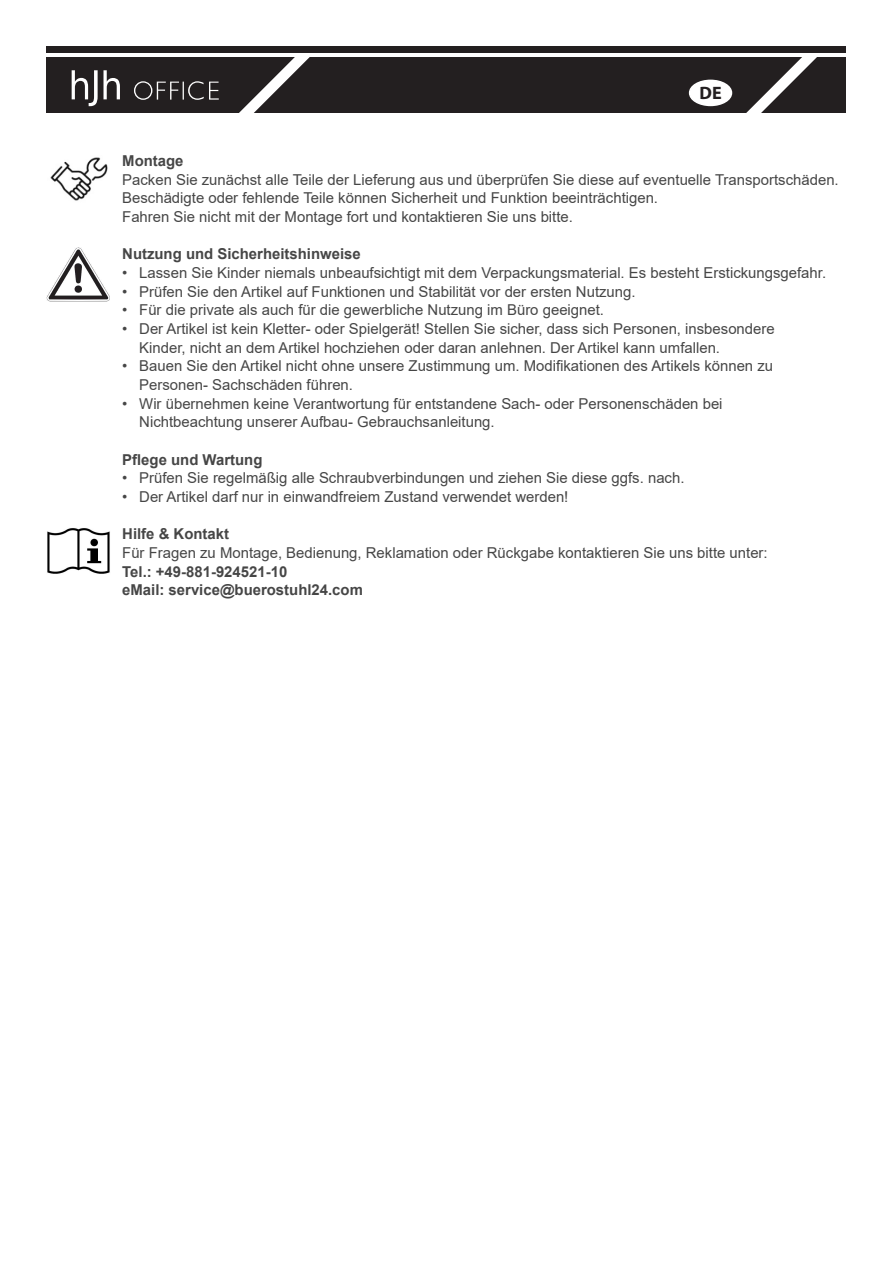
<style>
.page{position:relative;width:893px;height:1263px;background:#fff}
.page>*{position:absolute;margin:0;border:0;box-sizing:border-box;transform-origin:0 0}
.t1{font:700 18px "Myriad Pro";color:#231f20}
.Überschrift_2{font:15px "Arial";color:#464646}
.Überschrift_2-2{font:700 15px "Arial";color:#464646}
</style>
<div class="page">
<div style="left:47px;top:57px;width:799px;height:55px;background:#231f20"></div>
<svg style="left:72px;top:70px;width:48px;height:36px"></svg>
<svg style="left:134px;top:81px;width:85px;height:19px"></svg>
<div style="left:690px;top:80px;width:41px;height:25px;background:#fff;border-radius:50%"></div>
<div style="left:689px;top:80px;width:43px;height:26px;border:2px solid #fff;border-radius:50%"></div>
<svg style="left:226px;top:46px;width:96px;height:67px"></svg>
<svg style="left:733px;top:46px;width:96px;height:67px"></svg>
<div style="left:47px;top:47px;width:799px;height:6px;background:#231f20"></div>
<img style="left:47px;top:248px;width:63px;height:54px">
<img style="left:47px;top:528px;width:63px;height:46px">
<img style="left:50px;top:157px;width:58px;height:44px">
<p class="t1" style="left:699px;top:81px;width:24px">DE</p>
<p class="Überschrift_2-2" style="left:122px;top:150px;width:63px">Montage</p>
<p class="Überschrift_2" style="left:122px;top:169px;width:718px">Packen Sie zunächst alle Teile der Lieferung aus und überprüfen Sie diese auf eventuelle Transportschäden.</p>
<p class="Überschrift_2" style="left:122px;top:188px;width:537px">Beschädigte oder fehlende Teile können Sicherheit und Funktion beeinträchtigen.</p>
<p class="Überschrift_2" style="left:122px;top:206px;width:452px">Fahren Sie nicht mit der Montage fort und kontaktieren Sie uns bitte.</p>
<p class="Überschrift_2-2" style="left:122px;top:244px;width:240px">Nutzung und Sicherheitshinweise</p>
<p class="Überschrift_2" style="left:122px;top:262px;width:705px">• Lassen Sie Kinder niemals unbeaufsichtigt mit dem Verpackungsmaterial. Es besteht Erstickungsgefahr.</p>
<p class="Überschrift_2" style="left:122px;top:281px;width:515px">• Prüfen Sie den Artikel auf Funktionen und Stabilität vor der ersten Nutzung.</p>
<p class="Überschrift_2" style="left:122px;top:300px;width:483px">• Für die private als auch für die gewerbliche Nutzung im Büro geeignet.</p>
<p class="Überschrift_2" style="left:122px;top:318px;width:654px">• Der Artikel ist kein Kletter- oder Spielgerät! Stellen Sie sicher, dass sich Personen, insbesondere</p>
<p class="Überschrift_2" style="left:139px;top:337px;width:582px">Kinder, nicht an dem Artikel hochziehen oder daran anlehnen. Der Artikel kann umfallen.</p>
<p class="Überschrift_2" style="left:122px;top:356px;width:652px">• Bauen Sie den Artikel nicht ohne unsere Zustimmung um. Modifikationen des Artikels können zu</p>
<p class="Überschrift_2" style="left:139px;top:374px;width:215px">Personen- Sachschäden führen.</p>
<p class="Überschrift_2" style="left:122px;top:393px;width:602px">• Wir übernehmen keine Verantwortung für entstandene Sach- oder Personenschäden bei</p>
<p class="Überschrift_2" style="left:139px;top:412px;width:357px">Nichtbeachtung unserer Aufbau- Gebrauchsanleitung.</p>
<p class="Überschrift_2-2" style="left:122px;top:449px;width:142px">Pflege und Wartung</p>
<p class="Überschrift_2" style="left:122px;top:468px;width:564px">• Prüfen Sie regelmäßig alle Schraubverbindungen und ziehen Sie diese ggfs. nach.</p>
<p class="Überschrift_2" style="left:122px;top:486px;width:448px">• Der Artikel darf nur in einwandfreiem Zustand verwendet werden!</p>
<p class="Überschrift_2-2" style="left:122px;top:523px;width:108px">Hilfe &amp; Kontakt</p>
<p class="Überschrift_2" style="left:122px;top:542px;width:647px">Für Fragen zu Montage, Bedienung, Reklamation oder Rückgabe kontaktieren Sie uns bitte unter:</p>
<p class="Überschrift_2-2" style="left:122px;top:561px;width:167px">Tel.: +49-881-924521-10</p>
<p class="Überschrift_2-2" style="left:122px;top:579px;width:242px">eMail: service@buerostuhl24.com</p>
</div>
